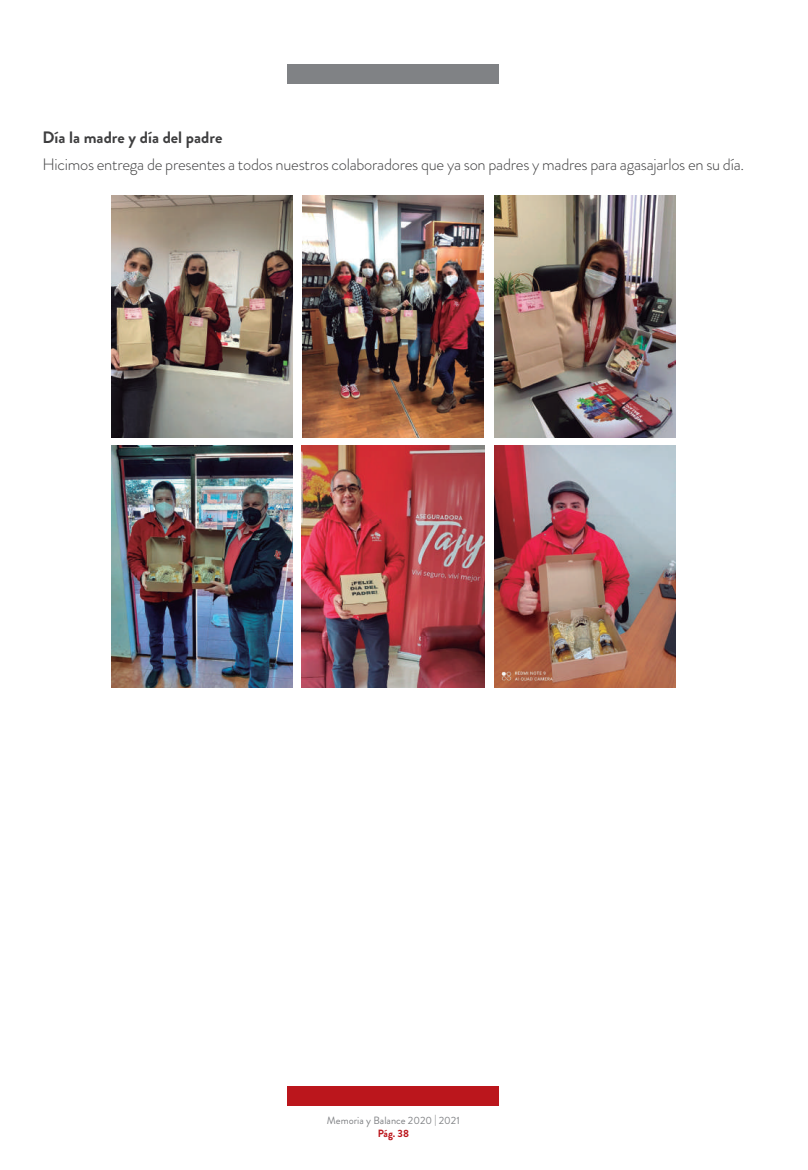
<style>
.page{position:relative;width:808px;height:1170px;background:#fff}
.page>*{position:absolute;margin:0;border:0;box-sizing:border-box;transform-origin:0 0}
.t1{font:300 16.5px "Brandon Grotesque";letter-spacing:-.015em;color:#3e3e3f}
.t2{font:700 16.5px "Brandon Grotesque";color:#3e3e3f}
.t3{font:10.5px "Brandon Grotesque";color:#808285}
.t4{font:700 10.5px "Brandon Grotesque";color:#bb161c}
</style>
<div class="page">
<div style="left:288px;top:1086px;width:211px;height:20px;background:#bb161c"></div>
<div style="left:288px;top:64px;width:211px;height:20px;background:#808285"></div>
<img style="left:303px;top:195px;width:181px;height:242px">
<img style="left:494px;top:195px;width:181px;height:242px">
<img style="left:301px;top:445px;width:183px;height:242px">
<img style="left:111px;top:445px;width:182px;height:242px">
<img style="left:494px;top:445px;width:181px;height:242px">
<img style="left:111px;top:195px;width:181px;height:242px">
<p class="t2" style="left:43px;top:126px;width:181px">Día la madre y día del padre</p>
<p class="t1" style="left:43px;top:153px;width:703px">Hicimos entrega de presentes a todos nuestros colaboradores que ya son padres y madres para agasajarlos en su día.</p>
<p class="t3" style="left:327px;top:1113px;width:134px">Memoria y Balance 2020 | 2021</p>
<p class="t4" style="left:378px;top:1125px;width:33px">Pág. 38</p>
</div>
